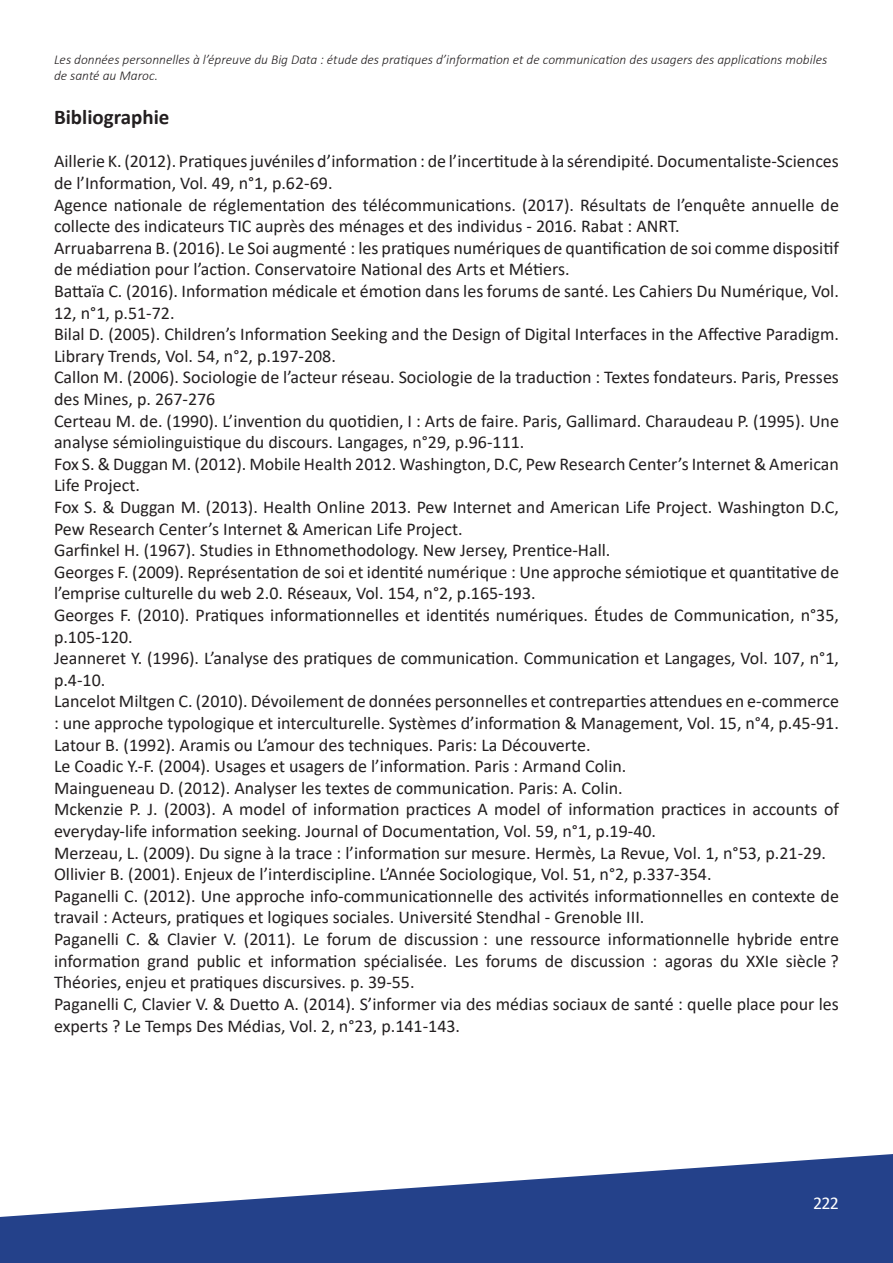
<style>
.page{position:relative;width:893px;height:1263px;background:#fff}
.page>*{position:absolute;margin:0;border:0;box-sizing:border-box;transform-origin:0 0}
.t1{font:700 21px "Calibri";color:#231f20}
.t2{font:18px/21.6px "Calibri";color:#231f20}
.t3{font:18px "Calibri";color:#fff}
.t4{font:italic 300 13.5px/16.2px "Calibri";color:#231f20}
</style>
<div class="page">
<svg style="left:0;top:1154px;width:893px;height:109px;fill:#24418a"></svg>
<p class="t4" style="left:54px;top:51px;width:775px">Les données personnelles à l’épreuve du Big Data : étude des pratiques d’information et de communication des usagers des applications mobiles de santé au Maroc.</p>
<p class="t1" style="left:54px;top:102px;width:117px">Bibliographie</p>
<p class="t2" style="left:54px;top:150px;width:786px">Aillerie K. (2012). Pratiques juvéniles d’information : de l’incertitude à la sérendipité. Documentaliste-Sciences de l’Information, Vol. 49, n°1, p.62-69.<br>Agence nationale de réglementation des télécommunications. (2017). Résultats de l’enquête annuelle de collecte des indicateurs TIC auprès des ménages et des individus - 2016. Rabat : ANRT.<br>Arruabarrena B. (2016). Le Soi augmenté : les pratiques numériques de quantification de soi comme dispositif de médiation pour l’action. Conservatoire National des Arts et Métiers.<br>Battaïa C. (2016). Information médicale et émotion dans les forums de santé. Les Cahiers Du Numérique, Vol.<br>12, n°1, p.51-72.<br>Bilal D. (2005). Children’s Information Seeking and the Design of Digital Interfaces in the Affective Paradigm.<br>Library Trends, Vol. 54, n°2, p.197-208.<br>Callon M. (2006). Sociologie de l’acteur réseau. Sociologie de la traduction : Textes fondateurs. Paris, Presses des Mines, p. 267-276<br>Certeau M. de. (1990). L’invention du quotidien, I : Arts de faire. Paris, Gallimard. Charaudeau P. (1995). Une analyse sémiolinguistique du discours. Langages, n°29, p.96-111.<br>Fox S. &amp; Duggan M. (2012). Mobile Health 2012. Washington, D.C, Pew Research Center’s Internet &amp; American Life Project.<br>Fox S. &amp; Duggan M. (2013). Health Online 2013. Pew Internet and American Life Project. Washington D.C, Pew Research Center’s Internet &amp; American Life Project.<br>Garfinkel H. (1967). Studies in Ethnomethodology. New Jersey, Prentice-Hall.<br>Georges F. (2009). Représentation de soi et identité numérique : Une approche sémiotique et quantitative de l’emprise culturelle du web 2.0. Réseaux, Vol. 154, n°2, p.165-193.<br>Georges F. (2010). Pratiques informationnelles et identités numériques. Études de Communication, n°35, p.105-120.<br>Jeanneret Y. (1996). L’analyse des pratiques de communication. Communication et Langages, Vol. 107, n°1, p.4-10.<br>Lancelot Miltgen C. (2010). Dévoilement de données personnelles et contreparties attendues en e-commerce : une approche typologique et interculturelle. Systèmes d’information &amp; Management, Vol. 15, n°4, p.45-91.<br>Latour B. (1992). Aramis ou L’amour des techniques. Paris: La Découverte.<br>Le Coadic Y.-F. (2004). Usages et usagers de l’information. Paris : Armand Colin.<br>Maingueneau D. (2012). Analyser les textes de communication. Paris: A. Colin.<br>Mckenzie P. J. (2003). A model of information practices A model of information practices in accounts of everyday-life information seeking. Journal of Documentation, Vol. 59, n°1, p.19-40.<br>Merzeau, L. (2009). Du signe à la trace : l’information sur mesure. Hermès, La Revue, Vol. 1, n°53, p.21-29.<br>Ollivier B. (2001). Enjeux de l’interdiscipline. L’Année Sociologique, Vol. 51, n°2, p.337-354.<br>Paganelli C. (2012). Une approche info-communicationnelle des activités informationnelles en contexte de travail : Acteurs, pratiques et logiques sociales. Université Stendhal - Grenoble III.<br>Paganelli C. &amp; Clavier V. (2011). Le forum de discussion : une ressource informationnelle hybride entre information grand public et information spécialisée. Les forums de discussion : agoras du XXIe siècle ?<br>Théories, enjeu et pratiques discursives. p. 39-55.<br>Paganelli C, Clavier V. &amp; Duetto A. (2014). S’informer via des médias sociaux de santé : quelle place pour les experts ? Le Temps Des Médias, Vol. 2, n°23, p.141-143.</p>
<p class="t3" style="left:813px;top:1190px;width:27px">222</p>
</div>
